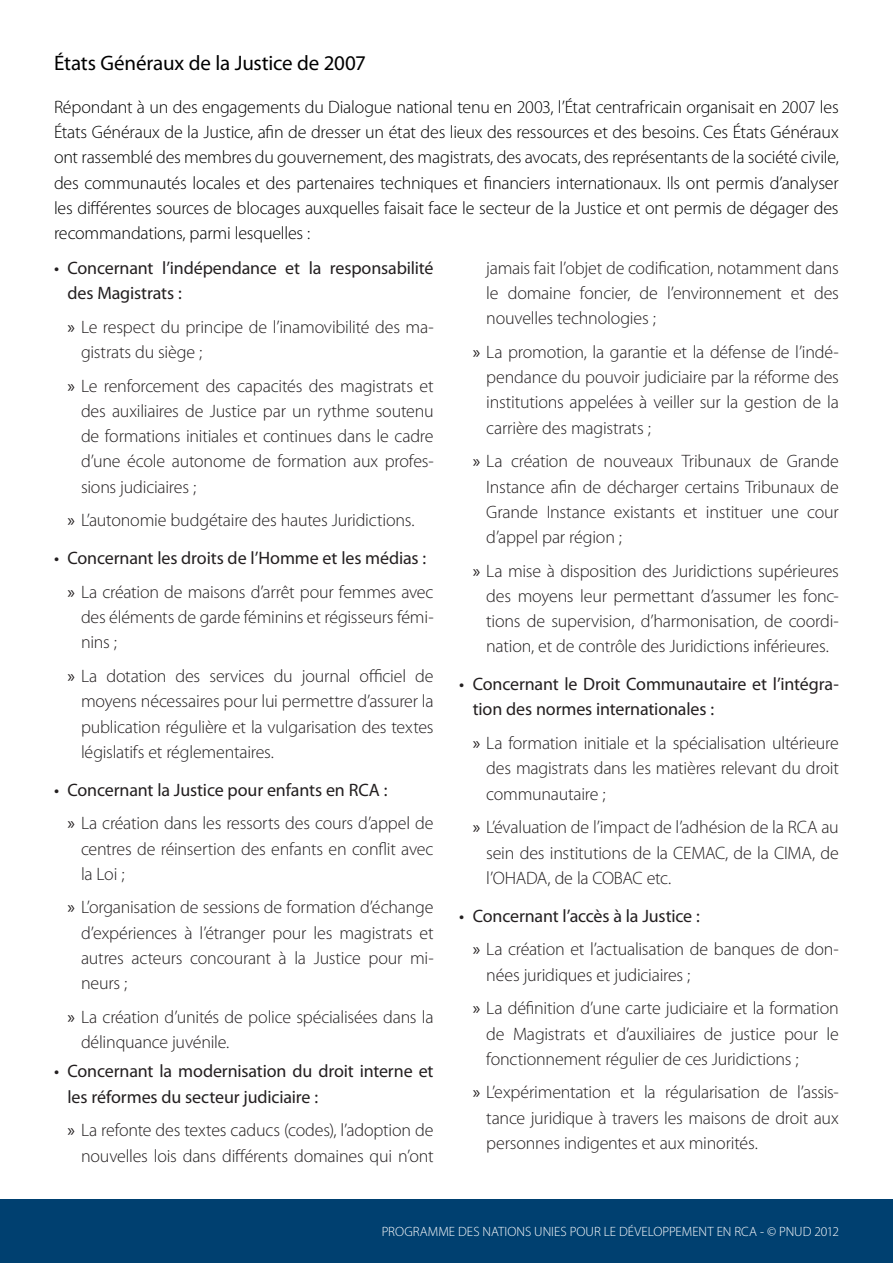
<style>
.page{position:relative;width:893px;height:1263px;background:#fff}
.page>*{position:absolute;margin:0;border:0;box-sizing:border-box;transform-origin:0 0}
.t1{font:21px "Myriad Pro";letter-spacing:-.005em;color:#000}
.t2{font:300 18px/25.2px "Myriad Pro";letter-spacing:-.015em;color:#231f20;text-align:justify}
.t3{font:300 18px/25.2px "Myriad Pro";letter-spacing:-.01em;color:#000;text-align:justify}
.t4{font:18px/25.2px "Myriad Pro";letter-spacing:-.01em;color:#231f20}
.t5{font:300 13.5px "Myriad Pro";color:#fff}
.s1{font-weight:400}
</style>
<div class="page">
<div style="left:0;top:1199px;width:893px;height:64px;background:#004070"></div>
<p class="t1" style="left:54px;top:50px;width:313px">États Généraux de la Justice de 2007</p>
<p class="t3" style="left:54px;top:94px;width:786px">Répondant à un des engagements du Dialogue national tenu en 2003, l’État centrafricain organisait en 2007 les États Généraux de la Justice, afin de dresser un état des lieux des ressources et des besoins. Ces États Généraux ont rassemblé des membres du gouvernement, des magistrats, des avocats, des représentants de la société civile, des communautés locales et des partenaires techniques et financiers internationaux. Ils ont permis d’analyser les différentes sources de blocages auxquelles faisait face le secteur de la Justice et ont permis de dégager des recommandations, parmi lesquelles :</p>
<p class="t4" style="left:68px;top:255px;width:368px;text-indent:-14px">• Concernant l’indépendance et la responsabilité des Magistrats :</p>
<p class="t2" style="left:81px;top:314px;width:354px;text-indent:-14px"><span class="s1">»</span> Le respect du principe de l’inamovibilité des ma&shy;gistrats du siège ;</p>
<p class="t2" style="left:81px;top:373px;width:354px;text-indent:-14px"><span class="s1">»</span> Le renforcement des capacités des magistrats et des auxiliaires de Justice par un rythme soutenu de formations initiales et continues dans le cadre d’une école autonome de formation aux profes&shy;sions judiciaires ;</p>
<p class="t2" style="left:68px;top:507px;width:349px"><span class="s1">»</span> L’autonomie budgétaire des hautes Juridictions.</p>
<p class="t4" style="left:54px;top:545px;width:374px">• Concernant les droits de l’Homme et les médias :</p>
<p class="t2" style="left:81px;top:579px;width:354px;text-indent:-14px"><span class="s1">»</span> La création de maisons d’arrêt pour femmes avec des éléments de garde féminins et régisseurs fémi&shy;nins ;</p>
<p class="t2" style="left:81px;top:663px;width:354px;text-indent:-14px"><span class="s1">»</span> La dotation des services du journal officiel de moyens nécessaires pour lui permettre d’assurer la publication régulière et la vulgarisation des textes législatifs et réglementaires.</p>
<p class="t4" style="left:54px;top:777px;width:335px">• Concernant la Justice pour enfants en RCA :</p>
<p class="t2" style="left:81px;top:811px;width:354px;text-indent:-14px"><span class="s1">»</span> La création dans les ressorts des cours d’appel de centres de réinsertion des enfants en conflit avec la Loi ;</p>
<p class="t2" style="left:81px;top:895px;width:354px;text-indent:-14px"><span class="s1">»</span> L’organisation de sessions de formation d’échange d’expériences à l’étranger pour les magistrats et autres acteurs concourant à la Justice pour mi&shy;neurs ;</p>
<p class="t2" style="left:81px;top:1004px;width:354px;text-indent:-14px"><span class="s1">»</span> La création d’unités de police spécialisées dans la délinquance juvénile.</p>
<p class="t4" style="left:68px;top:1058px;width:368px;text-indent:-14px">• Concernant la modernisation du droit interne et les réformes du secteur judiciaire :</p>
<p class="t2" style="left:68px;top:1117px;width:368px;text-align:right"><span class="s1">»</span> La refonte des textes caducs (codes), l’adoption de nouvelles lois dans différents domaines qui n’ont</p>
<p class="t2" style="left:486px;top:255px;width:354px">jamais fait l’objet de codification, notamment dans le domaine foncier, de l’environnement et des nouvelles technologies ;</p>
<p class="t2" style="left:486px;top:339px;width:354px;text-indent:-14px"><span class="s1">»</span> La promotion, la garantie et la défense de l’indé&shy;pendance du pouvoir judiciaire par la réforme des institutions appelées à veiller sur la gestion de la carrière des magistrats ;</p>
<p class="t2" style="left:486px;top:449px;width:354px;text-indent:-14px"><span class="s1">»</span> La création de nouveaux Tribunaux de Grande Instance afin de décharger certains Tribunaux de Grande Instance existants et instituer une cour d’appel par région ;</p>
<p class="t2" style="left:486px;top:558px;width:354px;text-indent:-14px"><span class="s1">»</span> La mise à disposition des Juridictions supérieures des moyens leur permettant d’assumer les fonc&shy;tions de supervision, d’harmonisation, de coordi&shy;nation, et de contrôle des Juridictions inférieures.</p>
<p class="t4" style="left:473px;top:671px;width:368px;text-indent:-14px">• Concernant le Droit Communautaire et l’intégra&shy;tion des normes internationales :</p>
<p class="t2" style="left:486px;top:730px;width:354px;text-indent:-14px"><span class="s1">»</span> La formation initiale et la spécialisation ultérieure des magistrats dans les matières relevant du droit communautaire ;</p>
<p class="t2" style="left:486px;top:814px;width:354px;text-indent:-14px"><span class="s1">»</span> L’évaluation de l’impact de l’adhésion de la RCA au sein des institutions de la CEMAC, de la CIMA, de l’OHADA, de la COBAC etc.</p>
<p class="t4" style="left:459px;top:903px;width:242px">• Concernant l’accès à la Justice :</p>
<p class="t2" style="left:486px;top:937px;width:354px;text-indent:-14px"><span class="s1">»</span> La création et l’actualisation de banques de don&shy;nées juridiques et judiciaires ;</p>
<p class="t2" style="left:486px;top:995px;width:354px;text-indent:-14px"><span class="s1">»</span> La définition d’une carte judiciaire et la formation de Magistrats et d’auxiliaires de justice pour le fonctionnement régulier de ces Juridictions ;</p>
<p class="t2" style="left:486px;top:1080px;width:354px;text-indent:-14px"><span class="s1">»</span> L’expérimentation et la régularisation de l’assis&shy;tance juridique à travers les maisons de droit aux personnes indigentes et aux minorités.</p>
<p class="t5" style="left:382px;top:1223px;width:459px">PROGRAMME DES NATIONS UNIES POUR LE DÉVELOPPEMENT EN RCA - © PNUD 2012</p>
</div>
